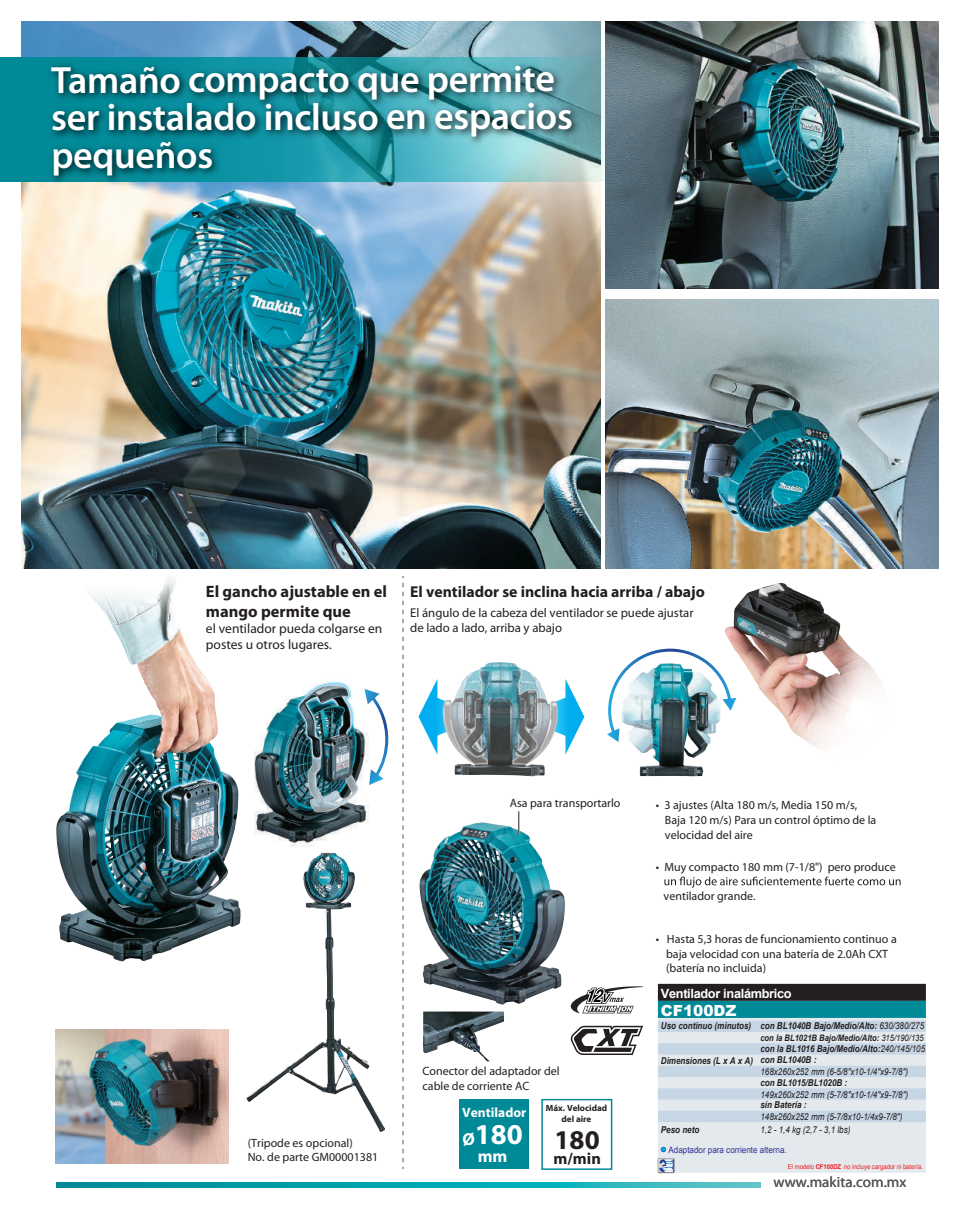
<style>
.page{position:relative;width:961px;height:1231px;background:#fff}
.page>*{position:absolute;margin:0;border:0;box-sizing:border-box;transform-origin:0 0}
.t1{font:600 38.1px/37.8px "Myriad Pro";letter-spacing:-.015em;color:#fff}
.t2{font:700 28.95px "Myriad Pro";color:#fff}
.t3{font:700 27.15px "Myriad Pro";color:#231f20}
.t4{font:700 17.4px "Myriad Pro";color:#fff}
.t5{font:700 16.5px "Myriad Pro";color:#231f20}
.t6{font:700 16.35px "Myriad Pro";color:#231f20}
.t7{font:700 15.75px "Myriad Pro";color:#231f20}
.t8{font:900 15.3px "Arial";color:#fff}
.t9{font:15px "Myriad Pro";letter-spacing:.005em;color:#57585a}
.t10{font:13.5px/16.2px "Myriad Pro";color:#231f20}
.t11{font:700 13.5px "Myriad Pro";color:#fff}
.t12{font:12.75px/15.3px "Myriad Pro";color:#231f20}
.t13{font:700 12.75px "Arial";letter-spacing:-.025em;color:#fff}
.t14{font:12px/14.4px "Myriad Pro";color:#231f20}
.t15{font:italic 700 9.45px/11.1px "Arial";color:#231f20;scale:.85 1}
.t16{font:italic 9.45px/12.1px "Arial";color:#231f20;scale:.85 1}
.t17{font:italic 700 9px "Arial";color:#231f20;scale:.85 1}
.t18{font:700 9px/10.8px "Myriad Pro";color:#231f20;text-align:center}
.t19{font:8.85px "Arial";color:#2e3092;scale:.91 1}
.t20{font:6.6px "Arial";letter-spacing:-.01em;color:#ee1d23;scale:.91 1}
.s1{font-size:17.4px}
.s2{font-weight:400}
.s3{font-weight:700}
</style>
<div class="page">
<img style="left:56px;top:568px;width:184px;height:393px">
<img style="left:21px;top:21px;width:579px;height:547px">
<svg style="left:0;top:57px;width:606px;height:125px;background:#2d97a1"></svg>
<svg style="left:57px;top:1182px;width:703px;height:5px;background:#11a7af"></svg>
<div style="left:658px;top:1015px;width:267px;height:157px;background:#e3e9ec"></div>
<div style="left:658px;top:1020px;width:267px;height:12px;background:#c7d6e5"></div>
<div style="left:658px;top:1043px;width:267px;height:11px;background:#c7d6e5"></div>
<div style="left:658px;top:1065px;width:267px;height:12px;background:#c7d6e5"></div>
<div style="left:658px;top:1088px;width:267px;height:11px;background:#c7d6e5"></div>
<div style="left:658px;top:1110px;width:267px;height:12px;background:#c7d6e5"></div>
<div style="left:658px;top:983px;width:267px;height:17px;background:#231f20"></div>
<div style="left:658px;top:1001px;width:267px;height:17px;background:#008996"></div>
<div style="left:459px;top:1099px;width:69px;height:70px;background:#008996"></div>
<div style="left:541px;top:1098px;width:71px;height:71px;border:2px solid #008996"></div>
<img style="left:56px;top:1029px;width:172px;height:134px">
<svg style="left:418px;top:679px;width:166px;height:75px"></svg>
<img style="left:254px;top:681px;width:115px;height:166px">
<img style="left:631px;top:742px;width:72px;height:34px">
<img style="left:442px;top:663px;width:116px;height:113px">
<img style="left:419px;top:822px;width:146px;height:182px">
<img style="left:423px;top:1011px;width:81px;height:50px">
<img style="left:246px;top:852px;width:139px;height:280px">
<img style="left:607px;top:648px;width:117px;height:94px">
<svg style="left:402px;top:576px;width:1px;height:593px"></svg>
<svg style="left:664px;top:876px;width:236px;height:11px"></svg>
<svg style="left:518px;top:811px;width:1px;height:24px"></svg>
<img style="left:724px;top:583px;width:122px;height:128px">
<svg style="left:570px;top:986px;width:73px;height:27px"></svg>
<svg style="left:570px;top:1025px;width:73px;height:30px"></svg>
<svg style="left:364px;top:689px;width:24px;height:96px"></svg>
<img style="left:606px;top:21px;width:332px;height:268px">
<img style="left:606px;top:299px;width:332px;height:269px">
<img style="left:43px;top:52px;width:542px;height:138px">
<svg style="left:780px;top:643px;width:100px;height:107px"></svg>
<svg style="left:660px;top:1146px;width:6px;height:6px"></svg>
<svg style="left:658px;top:1158px;width:16px;height:15px"></svg>
<svg style="left:658px;top:1158px;width:16px;height:14px"></svg>
<h1 class="t1" style="left:51px;top:59px;width:523px">Tamaño compacto que permite ser instalado incluso en espacios pequeños</h1>
<h3 class="t5" style="left:206px;top:580px;width:183px">El gancho ajustable en el</h3>
<h3 class="t7" style="left:410px;top:581px;width:296px">El ventilador se inclina hacia arriba / abajo</h3>
<h3 class="t5" style="left:206px;top:600px;width:146px">mango permite que</h3>
<p class="t10" style="left:206px;top:620px;width:178px">el ventilador pueda colgarse en postes u otros lugares.</p>
<p class="t12" style="left:410px;top:605px;width:285px">El ángulo de la cabeza del ventilador se puede ajustar de lado a lado, arriba y abajo</p>
<p class="t14" style="left:248px;top:1135px;width:132px">(Tripode es opcional)<br>No. de parte GM00001381</p>
<p class="t14" style="left:509px;top:796px;width:112px">Asa para transportarlo</p>
<p class="t14" style="left:422px;top:1064px;width:139px">Conector del adaptador del cable de corriente AC</p>
<p class="t11" style="left:462px;top:1103px;width:66px">Ventilador</p>
<h2 class="t2" style="left:462px;top:1115px;width:62px"><span class="s1">Ø</span>180</h2>
<h3 class="t4" style="left:477px;top:1144px;width:31px">mm</h3>
<p class="t18" style="left:546px;top:1102px;width:63px">Máx. Velocidad del aire</p>
<h3 class="t3" style="left:554px;top:1121px;width:47px">180</h3>
<h3 class="t6" style="left:553px;top:1147px;width:49px">m/min</h3>
<p class="t14" style="left:665px;top:798px;width:213px;text-indent:-9px">• 3 ajustes (Alta 180 m/s, Media 150 m/s,<br>Baja 120 m/s) Para un control óptimo de la velocidad del aire</p>
<p class="t14" style="left:656px;top:860px;width:241px">• Muy compacto 180 mm (7-1/8") pero produce</p>
<p class="t14" style="left:663px;top:888px;width:94px">ventilador grande.</p>
<p class="t14" style="left:666px;top:932px;width:232px;text-indent:-10px">• Hasta 5,3 horas de funcionamiento continuo a baja velocidad con una batería de 2.0Ah CXT (batería no incluida)</p>
<p class="t13" style="left:661px;top:985px;width:132px">Ventilador inalámbrico</p>
<p class="t8" style="left:661px;top:999px;width:77px">CF100DZ</p>
<p class="t15" style="left:760px;top:1020px;width:194px">con BL1040B Bajo/Medio/Alto: <span class="s2">630/380/275</span></p>
<p class="t17" style="left:760px;top:1031px;width:194px">con la BL1021B Bajo/Medio/Alto: <span class="s2">315/190/135</span></p>
<p class="t15" style="left:760px;top:1043px;width:195px">con la BL1016 Bajo/Medio/Alto:<span class="s2">240/145/105 </span>con BL1040B :</p>
<p class="t16" style="left:760px;top:1065px;width:175px">168x260x252 mm (6-5/8"x10-1/4"x9-7/8")</p>
<p class="t15" style="left:760px;top:1077px;width:104px">con BL1015/BL1020B :</p>
<p class="t16" style="left:760px;top:1088px;width:175px">149x260x252 mm (5-7/8"x10-1/4"x9-7/8")</p>
<p class="t15" style="left:760px;top:1099px;width:56px">sin Batería :</p>
<p class="t16" style="left:760px;top:1111px;width:169px">148x260x252 mm (5-7/8x10-1/4x9-7/8")<br>1,2 - 1,4 kg (2,7 - 3,1 lbs)</p>
<p class="t15" style="left:661px;top:1020px;width:108px">Uso continuo (minutos)</p>
<p class="t15" style="left:661px;top:1055px;width:110px">Dimensiones (L x A x A)</p>
<p class="t15" style="left:661px;top:1124px;width:47px">Peso neto</p>
<p class="t19" style="left:668px;top:1144px;width:131px">Adaptador para corriente alterna.</p>
<p class="t20" style="left:788px;top:1162px;width:150px">El modelo <span class="s3">CF100DZ</span> no incluye cargador ni batería.</p>
<p class="t9" style="left:773px;top:1174px;width:134px">www.makita.com.mx</p>
</div>
